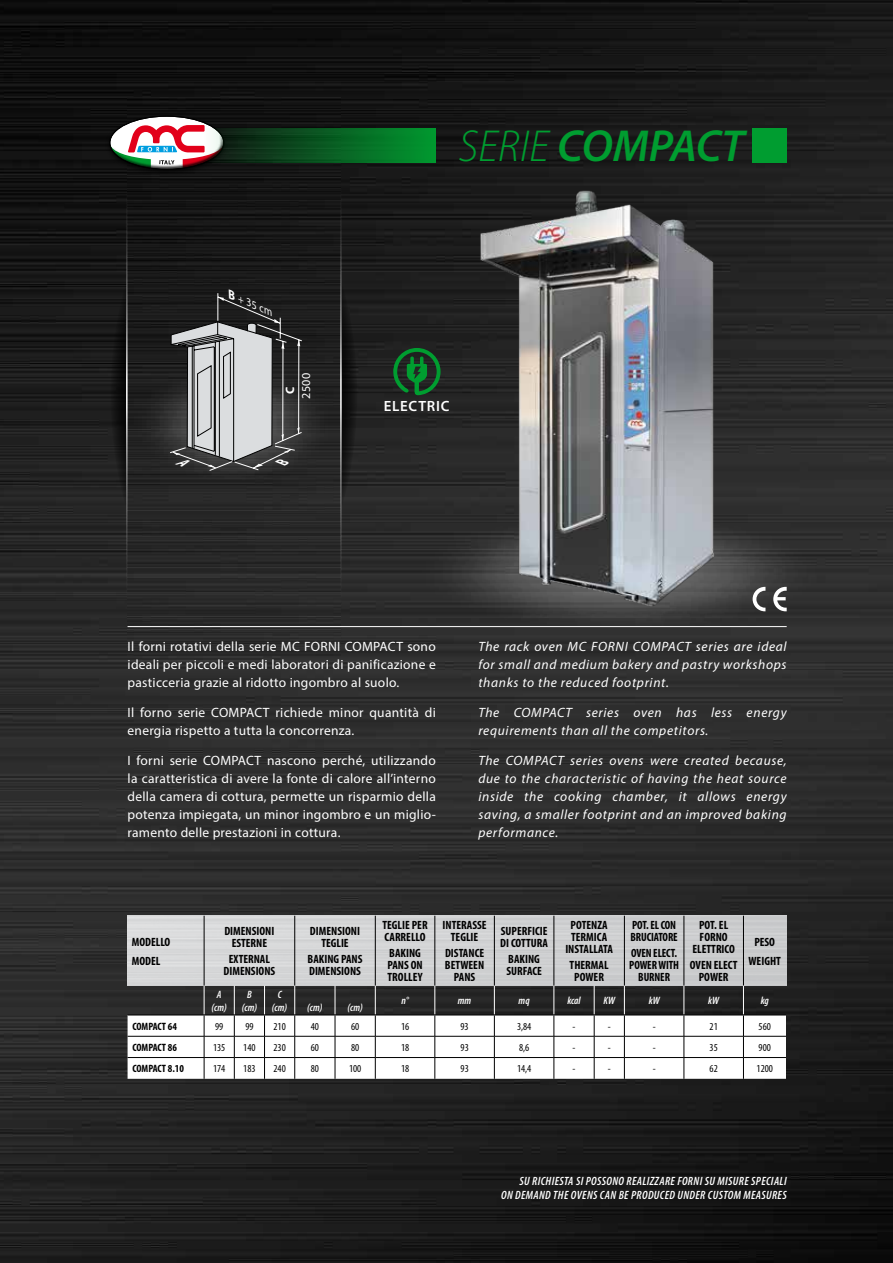
<style>
.page{position:relative;width:893px;height:1263px;background:#fff}
.page>*{position:absolute;margin:0;border:0;box-sizing:border-box;transform-origin:0 0}
.t1{font:italic 600 45px "Myriad Pro";letter-spacing:-.01em;color:#009d30}
.t2{font:600 14.85px "Myriad Pro";letter-spacing:.05em;color:#fff}
.t3{font:13.5px/18px "Myriad Pro";letter-spacing:.02em;color:#fff;text-align:justify}
.t4{font:italic 13.5px/18px "Myriad Pro";letter-spacing:.05em;color:#fff;text-align:justify}
.t5{font:12.15px "Myriad Pro";color:#fff}
.t6{font:700 12.15px "Myriad Pro";color:#fff}
.t7{font:700 condensed 12px/12px "Myriad Pro";color:#000;text-align:center}
.t8{font:italic 600 condensed 12px/13.5px "Myriad Pro";letter-spacing:.03em;color:#fff;text-align:right}
.t9{font:700 condensed 12px/12px "Myriad Pro";color:#000;scale:.95 1}
.t10{font:italic 10.8px "Myriad Pro";color:#fff}
.t11{font:condensed 10.65px "Myriad Pro";color:#000}
.t12{font:italic 600 condensed 10.65px/12.8px "Myriad Pro";color:#fff;text-align:center}
.t13{font:700 condensed 10.65px "Myriad Pro";color:#000}
.s1{font-weight:700;font-size:12.15px}
.s2{font-weight:300}
</style>
<div class="page">
<img style="left:0;top:0;width:893px;height:1263px">
<svg style="left:111px;top:163px;width:246px;height:464px;background:#141414"></svg>
<img style="left:128px;top:98px;width:212px;height:558px">
<hr style="left:340px;top:166px;width:2px;height:455px;background:#fff">
<hr style="left:126px;top:166px;width:2px;height:455px;background:#fff">
<div style="left:419px;top:514px;width:400px;height:116px;background:#313131;border-radius:50%"></div>
<svg style="left:457px;top:526px;width:324px;height:93px;fill:#424242"></svg>
<img style="left:471px;top:187px;width:255px;height:432px">
<hr style="left:128px;top:626px;width:659px;height:1px;background:#fff">
<svg style="left:753px;top:587px;width:12px;height:24px"></svg>
<svg style="left:773px;top:587px;width:14px;height:24px"></svg>
<img style="left:128px;top:916px;width:659px;height:70px">
<div style="left:135px;top:365px;width:198px;height:118px;background:#272727;border-radius:50%"></div>
<div style="left:154px;top:376px;width:160px;height:96px;background:#2f2f2f;border-radius:50%"></div>
<svg style="left:393px;top:348px;width:48px;height:47px;background:#145227"></svg>
<div style="left:105px;top:114px;width:123px;height:62px;background:#121212"></div>
<div style="left:109px;top:116px;width:116px;height:35px;background:#fff;opacity:.75"></div>
<svg style="left:302px;top:128px;width:134px;height:34px;background:#057226"></svg>
<div style="left:753px;top:128px;width:34px;height:34px;background:#009d30"></div>
<hr style="left:204px;top:916px;width:1px;height:70px;background:#000">
<hr style="left:294px;top:916px;width:1px;height:70px;background:#000">
<hr style="left:375px;top:916px;width:1px;height:70px;background:#000">
<hr style="left:434px;top:916px;width:1px;height:70px;background:#000">
<hr style="left:494px;top:916px;width:1px;height:70px;background:#000">
<hr style="left:553px;top:916px;width:1px;height:70px;background:#000">
<hr style="left:624px;top:916px;width:1px;height:70px;background:#000">
<hr style="left:683px;top:916px;width:1px;height:70px;background:#000">
<hr style="left:743px;top:916px;width:1px;height:70px;background:#000">
<svg style="left:128px;top:986px;width:658px;height:93px"></svg>
<svg style="left:110px;top:125px;width:192px;height:346px;background:#4f4e4e"></svg>
<p class="t10" style="left:232px;top:288px;width:49px;rotate:23deg"><span class="s1">B</span> + 35 cm</p>
<p class="t6" style="left:282px;top:394px;width:9px;rotate:-90deg">C</p>
<p class="t5" style="left:299px;top:399px;width:27px;rotate:-90deg">2500</p>
<h1 class="t1" style="left:458px;top:118px;width:287px"><span class="s2">SERIE</span> COMPACT</h1>
<p class="t2" style="left:384px;top:397px;width:67px">ELECTRIC</p>
<p class="t3" style="left:128px;top:637px;width:310px">Il forni rotativi della serie MC FORNI COMPACT sono ideali per piccoli e medi laboratori di panificazione e pasticceria grazie al ridotto ingombro al suolo.</p>
<p class="t3" style="left:128px;top:703px;width:310px">Il forno serie COMPACT richiede minor quantità di energia rispetto a tutta la concorrenza.</p>
<p class="t3" style="left:128px;top:751px;width:310px">I forni serie COMPACT nascono perché, utilizzando la caratteristica di avere la fonte di calore all’interno della camera di cottura, permette un risparmio della potenza impiegata, un minor ingombro e un miglio&shy;ramento delle prestazioni in cottura.</p>
<p class="t4" style="left:478px;top:637px;width:310px">The rack oven MC FORNI COMPACT series are ideal for small and medium bakery and pastry workshops thanks to the reduced footprint.</p>
<p class="t4" style="left:478px;top:703px;width:310px">The COMPACT series oven has less energy requirements than all the competitors.</p>
<p class="t4" style="left:478px;top:751px;width:310px">The COMPACT series ovens were created because, due to the characteristic of having the heat source inside the cooking chamber, it allows energy saving, a smaller footprint and an improved baking performance.</p>
<p class="t7" style="left:132px;top:932px;width:40px;line-height:18.9px;text-align:left">MODELLO<br>MODEL</p>
<p class="t7" style="left:224px;top:925px;width:52px">DIMENSIONI<br>ESTERNE</p>
<p class="t7" style="left:223px;top:953px;width:53px">EXTERNAL<br>DIMENSIONS</p>
<p class="t7" style="left:310px;top:925px;width:52px">DIMENSIONI<br>TEGLIE</p>
<p class="t7" style="left:308px;top:953px;width:56px;text-align:left">BAKING PANS<br>DIMENSIONS</p>
<p class="t12" style="left:212px;top:988px;width:17px">A (cm)</p>
<p class="t12" style="left:242px;top:988px;width:17px">B (cm)</p>
<p class="t12" style="left:272px;top:988px;width:52px;text-align:left;text-indent:6px">C<br>(cm) (cm)</p>
<p class="t12" style="left:347px;top:1001px;width:17px">(cm)</p>
<p class="t7" style="left:382px;top:919px;width:47px;text-align:left">TEGLIE PER<br>CARRELLO</p>
<p class="t7" style="left:387px;top:947px;width:37px;text-align:left">BAKING<br>PANS ON<br>TROLLEY</p>
<p class="t7" style="left:443px;top:919px;width:45px">INTERASSE<br>TEGLIE</p>
<p class="t7" style="left:445px;top:947px;width:41px">DISTANCE<br>BETWEEN<br>PANS</p>
<p class="t7" style="left:500px;top:925px;width:49px;text-align:left">SUPERFICIE<br>DI COTTURA</p>
<p class="t7" style="left:506px;top:953px;width:37px;text-align:left">BAKING<br>SURFACE</p>
<p class="t7" style="left:565px;top:919px;width:49px">POTENZA<br>TERMICA<br>INSTALLATA</p>
<p class="t7" style="left:570px;top:959px;width:40px">THERMAL<br>POWER</p>
<p class="t9" style="left:631px;top:919px;width:51px">POT. EL CON<br>BRUCIATORE</p>
<p class="t9" style="left:629px;top:947px;width:54px;text-align:center">OVEN ELECT.<br>POWER WITH<br>BURNER</p>
<p class="t7" style="left:692px;top:919px;width:44px">POT. EL<br>FORNO<br>ELETTRICO</p>
<p class="t7" style="left:690px;top:959px;width:49px">OVEN ELECT<br>POWER</p>
<p class="t7" style="left:748px;top:932px;width:34px;line-height:18.9px">PESO<br>WEIGHT</p>
<p class="t12" style="left:401px;top:994px;width:9px">n°</p>
<p class="t12" style="left:458px;top:994px;width:15px">mm</p>
<p class="t12" style="left:519px;top:994px;width:13px">mq</p>
<p class="t12" style="left:567px;top:994px;width:15px">kcal</p>
<p class="t12" style="left:604px;top:994px;width:13px">KW</p>
<p class="t12" style="left:649px;top:994px;width:12px">kW</p>
<p class="t12" style="left:708px;top:994px;width:12px">kW</p>
<p class="t12" style="left:761px;top:994px;width:10px">kg</p>
<p class="t13" style="left:132px;top:1019px;width:46px">COMPACT 64</p>
<p class="t11" style="left:215px;top:1020px;width:10px">99</p>
<p class="t11" style="left:245px;top:1020px;width:10px">99</p>
<p class="t11" style="left:273px;top:1020px;width:14px">210</p>
<p class="t11" style="left:311px;top:1020px;width:10px">40</p>
<p class="t11" style="left:351px;top:1020px;width:10px">60</p>
<p class="t11" style="left:401px;top:1020px;width:10px">16</p>
<p class="t11" style="left:461px;top:1020px;width:10px">93</p>
<p class="t11" style="left:517px;top:1020px;width:16px">3,84</p>
<p class="t11" style="left:573px;top:1020px;width:4px">-</p>
<p class="t11" style="left:608px;top:1020px;width:4px">-</p>
<p class="t11" style="left:653px;top:1020px;width:4px">-</p>
<p class="t11" style="left:710px;top:1020px;width:10px">21</p>
<p class="t11" style="left:759px;top:1020px;width:14px">560</p>
<p class="t13" style="left:132px;top:1041px;width:46px">COMPACT 86</p>
<p class="t11" style="left:213px;top:1041px;width:14px">135</p>
<p class="t11" style="left:243px;top:1041px;width:14px">140</p>
<p class="t11" style="left:274px;top:1041px;width:14px">230</p>
<p class="t11" style="left:311px;top:1041px;width:10px">60</p>
<p class="t11" style="left:351px;top:1041px;width:10px">80</p>
<p class="t11" style="left:401px;top:1041px;width:10px">18</p>
<p class="t11" style="left:461px;top:1041px;width:10px">93</p>
<p class="t11" style="left:519px;top:1041px;width:12px">8,6</p>
<p class="t11" style="left:573px;top:1041px;width:4px">-</p>
<p class="t11" style="left:608px;top:1041px;width:4px">-</p>
<p class="t11" style="left:653px;top:1041px;width:4px">-</p>
<p class="t11" style="left:710px;top:1041px;width:10px">35</p>
<p class="t11" style="left:759px;top:1041px;width:14px">900</p>
<p class="t13" style="left:132px;top:1062px;width:53px">COMPACT 8.10</p>
<p class="t11" style="left:213px;top:1062px;width:14px">174</p>
<p class="t11" style="left:243px;top:1062px;width:14px">183</p>
<p class="t11" style="left:274px;top:1062px;width:14px">240</p>
<p class="t11" style="left:311px;top:1062px;width:10px">80</p>
<p class="t11" style="left:349px;top:1062px;width:14px">100</p>
<p class="t11" style="left:401px;top:1062px;width:10px">18</p>
<p class="t11" style="left:461px;top:1062px;width:10px">93</p>
<p class="t11" style="left:517px;top:1062px;width:16px">14,4</p>
<p class="t11" style="left:573px;top:1062px;width:4px">-</p>
<p class="t11" style="left:608px;top:1062px;width:4px">-</p>
<p class="t11" style="left:653px;top:1062px;width:4px">-</p>
<p class="t11" style="left:710px;top:1062px;width:10px">62</p>
<p class="t11" style="left:757px;top:1062px;width:18px">1200</p>
<p class="t8" style="left:501px;top:1174px;width:287px">SU RICHIESTA SI POSSONO REALIZZARE FORNI SU MISURE SPECIALI<br>ON DEMAND THE OVENS CAN BE PRODUCED UNDER CUSTOM MEASURES</p>
</div>
